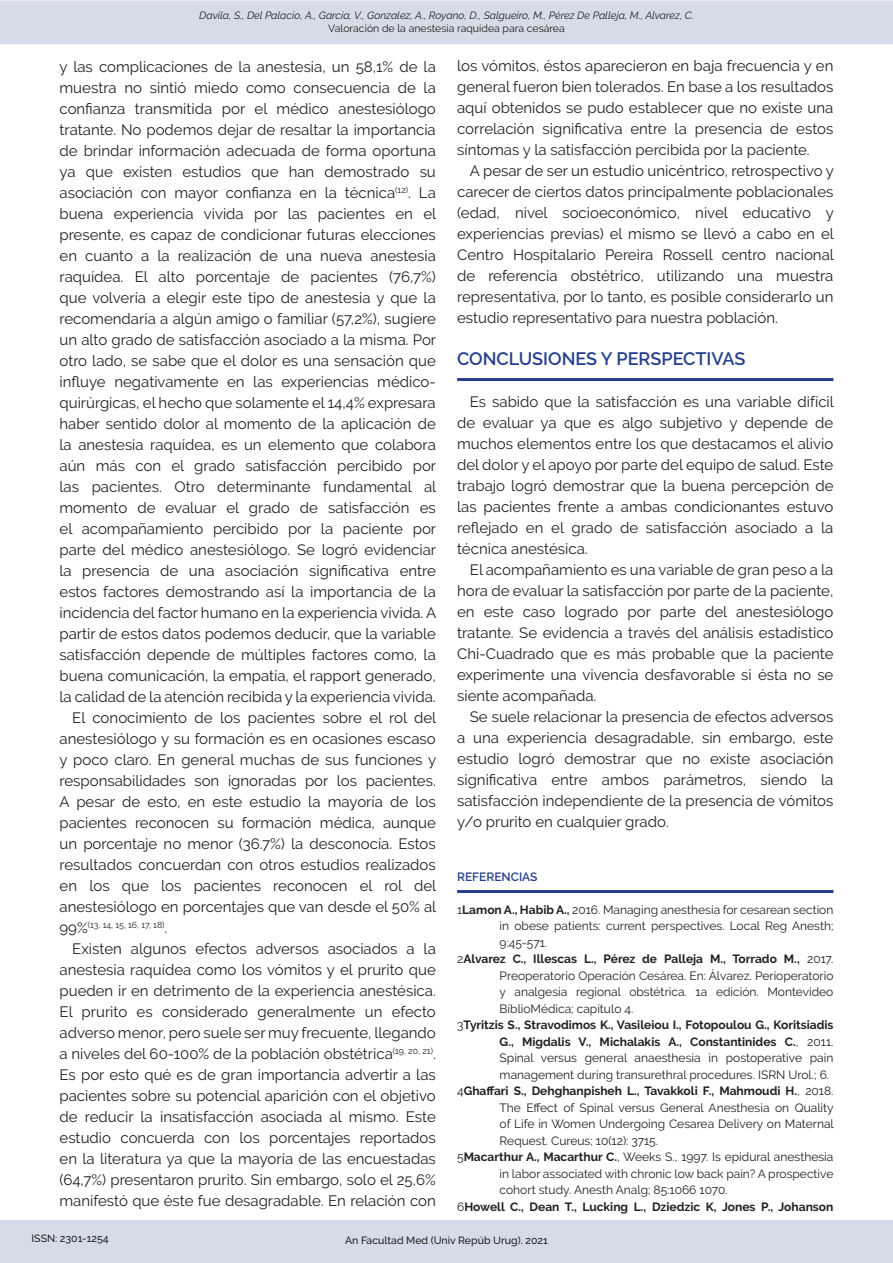
<style>
.page{position:relative;width:893px;height:1263px;background:#fff}
.page>*{position:absolute;margin:0;border:0;box-sizing:border-box;transform-origin:0 0}
.t1{font:600 18px "Raleway";color:#253f8e}
.t2{font:15px/21px "Raleway";color:#231f20;text-align:justify}
.t3{font:12px/16.5px "Raleway";color:#231f20;text-align:justify}
.t4{font:700 12px "Raleway";color:#231f20}
.t5{font:600 12px "Raleway";color:#253f8e}
.t6{font:italic 10.5px "Raleway";color:#231f20}
.t7{font:500 10.5px "Raleway";color:#231f20}
.t8{font:10.5px "Raleway";color:#231f20}
.t9{font:8.7px "Raleway";color:#231f20}
.s1{font-size:15px}
.s2{font-weight:700}
.s3{font-weight:400}
</style>
<div class="page">
<div style="left:0;top:1220px;width:893px;height:43px;background:#d5dce8"></div>
<div style="left:0;top:0;width:893px;height:44px;background:#d5dce8;border:2px solid #d5dce8"></div>
<hr style="left:457px;top:378px;width:376px;height:3px;background:#253f8e">
<hr style="left:457px;top:890px;width:376px;height:3px;background:#253f8e">
<svg style="left:0;top:0;width:1px;height:44px"></svg>
<p class="t6" style="left:199px;top:9px;width:496px">Davila, S., Del Palacio, A., Garcia, V., Gonzalez, A., Royano, D., Salgueiro, M., Pérez De Palleja, M., Alvarez, C.</p>
<p class="t8" style="left:328px;top:23px;width:238px">Valoración de la anestesia raquídea para cesárea</p>
<p class="t2" style="left:457px;top:55px;width:378px">los vómitos, éstos aparecieron en baja frecuencia y en general fueron bien tolerados. En base a los resultados aquí obtenidos se pudo establecer que no existe una correlación significativa entre la presencia de estos síntomas y la satisfacción percibida por la paciente.</p>
<p class="t2" style="left:457px;top:160px;width:378px;text-indent:13px">A pesar de ser un estudio unicéntrico, retrospectivo y carecer de ciertos datos principalmente poblacionales (edad, nivel socioeconómico, nivel educativo y experiencias previas) el mismo se llevó a cabo en el Centro Hospitalario Pereira Rossell centro nacional de referencia obstétrico, utilizando una muestra representativa, por lo tanto, es posible considerarlo un estudio representativo para nuestra población.</p>
<p class="t1" style="left:457px;top:348px;width:290px">CONCLUSIONES Y PERSPECTIVAS</p>
<p class="t2" style="left:457px;top:391px;width:378px;text-indent:13px">Es sabido que la satisfacción es una variable difícil de evaluar ya que es algo subjetivo y depende de muchos elementos entre los que destacamos el alivio del dolor y el apoyo por parte del equipo de salud. Este trabajo logró demostrar que la buena percepción de las pacientes frente a ambas condicionantes estuvo reflejado en el grado de satisfacción asociado a la técnica anestésica.</p>
<p class="t2" style="left:457px;top:559px;width:378px;text-indent:13px">El acompañamiento es una variable de gran peso a la hora de evaluar la satisfacción por parte de la paciente, en este caso logrado por parte del anestesiólogo tratante. Se evidencia a través del análisis estadístico Chi-Cuadrado que es más probable que la paciente experimente una vivencia desfavorable si ésta no se siente acompañada.</p>
<p class="t2" style="left:457px;top:706px;width:378px;text-indent:13px">Se suele relacionar la presencia de efectos adversos a una experiencia desagradable, sin embargo, este estudio logró demostrar que no existe asociación significativa entre ambos parámetros, siendo la satisfacción independiente de la presencia de vómitos y/o prurito en cualquier grado.</p>
<p class="t2" style="left:60px;top:56px;width:378px">y las complicaciones de la anestesia, un 58,1% de la muestra no sintió miedo como consecuencia de la confianza transmitida por el médico anestesiólogo tratante. No podemos dejar de resaltar la importancia de brindar información adecuada de forma oportuna ya que existen estudios que han demostrado su asociación con mayor confianza en la técnica<sup>(12)</sup>. La buena experiencia vivida por las pacientes en el presente, es capaz de condicionar futuras elecciones en cuanto a la realización de una nueva anestesia raquídea. El alto porcentaje de pacientes (76,7%) que volvería a elegir este tipo de anestesia y que la recomendaría a algún amigo o familiar (57,2%), sugiere un alto grado de satisfacción asociado a la misma. Por otro lado, se sabe que el dolor es una sensación que influye negativamente en las experiencias médico&shy;quirúrgicas, el hecho que solamente el 14,4% expresara haber sentido dolor al momento de la aplicación de la anestesia raquídea, es un elemento que colabora aún más con el grado satisfacción percibido por las pacientes. Otro determinante fundamental al momento de evaluar el grado de satisfacción es el acompañamiento percibido por la paciente por parte del médico anestesiólogo. Se logró evidenciar la presencia de una asociación significativa entre estos factores demostrando así la importancia de la incidencia del factor humano en la experiencia vivida. A partir de estos datos podemos deducir, que la variable satisfacción depende de múltiples factores como, la buena comunicación, la empatía, el rapport generado, la calidad de la atención recibida y la experiencia vivida.</p>
<p class="t2" style="left:60px;top:707px;width:378px;text-indent:13px">El conocimiento de los pacientes sobre el rol del anestesiólogo y su formación es en ocasiones escaso y poco claro. En general muchas de sus funciones y responsabilidades son ignoradas por los pacientes.<br>A pesar de esto, en este estudio la mayoría de los pacientes reconocen su formación médica, aunque un porcentaje no menor (36.7%) la desconocía. Estos resultados concuerdan con otros estudios realizados en los que los pacientes reconocen el rol del anestesiólogo en porcentajes que van desde el 50% al</p>
<p class="t9" style="left:60px;top:920px;width:109px"><span class="s1">99%</span>(13, 14, 15, 16, 17, 18)<span class="s1">.</span></p>
<p class="t2" style="left:60px;top:938px;width:378px;text-indent:13px">Existen algunos efectos adversos asociados a la anestesia raquídea como los vómitos y el prurito que pueden ir en detrimento de la experiencia anestésica.<br>El prurito es considerado generalmente un efecto adverso menor, pero suele ser muy frecuente, llegando a niveles del 60-100% de la población obstétrica<sup>(19,</sup> <sup>20,</sup> <sup>21)</sup>.<br>Es por esto qué es de gran importancia advertir a las pacientes sobre su potencial aparición con el objetivo de reducir la insatisfacción asociada al mismo. Este estudio concuerda con los porcentajes reportados en la literatura ya que la mayoría de las encuestadas (64,7%) presentaron prurito. Sin embargo, solo el 25,6% manifestó que éste fue desagradable. En relación con</p>
<p class="t5" style="left:457px;top:870px;width:82px">REFERENCIAS</p>
<p class="t3" style="left:500px;top:901px;width:335px;text-indent:-43px">1<span class="s2">Lamon A., Habib A.,</span> 2016. Managing anesthesia for cesarean section in obese patients: current perspectives. Local Reg Anesth; 9:45-571.</p>
<p class="t3" style="left:500px;top:951px;width:335px;text-indent:-43px">2<span class="s2">Alvarez C., Illescas L., Pérez de Palleja M., Torrado M.,</span> 2017.<br>Preoperatorio Operación Cesárea. En: Álvarez. Perioperatorio y analgesia regional obstétrica. 1a edición. Montevideo BíblioMédica; capítulo 4.</p>
<p class="t3" style="left:500px;top:1017px;width:335px;text-indent:-43px">3<span class="s2">Tyritzis S., Stravodimos K., Vasileiou I., Fotopoulou G., Koritsiadis G., Migdalis V., Michalakis A., Constantinides C.</span>, 2011.<br>Spinal versus general anaesthesia in postoperative pain management during transurethral procedures. ISRN Urol.; 6.</p>
<p class="t3" style="left:500px;top:1083px;width:336px;text-indent:-43px">4<span class="s2">Ghaffari S., Dehghanpisheh L., Tavakkoli F., Mahmoudi H.</span>, 2018.<br>The Effect of Spinal versus General Anesthesia on Quality of Life in Women Undergoing Cesarea Delivery on Maternal Request. Cureus; 10(12): 3715.</p>
<p class="t3" style="left:500px;top:1149px;width:335px;text-indent:-43px">5<span class="s2">Macarthur A., Macarthur C.</span>, Weeks S., 1997. Is epidural anesthesia in labor associated with chronic low back pain? A prospective cohort study. Anesth Analg; 85:1066‐ 1070.</p>
<p class="t4" style="left:457px;top:1200px;width:378px"><span class="s3">6</span>Howell C., Dean T., Lucking L., Dziedzic K, Jones P., Johanson</p>
<p class="t7" style="left:32px;top:1232px;width:79px">ISSN: 2301-1254</p>
<p class="t7" style="left:345px;top:1234px;width:204px">An Facultad Med (Univ Repúb Urug). 2021</p>
</div>
